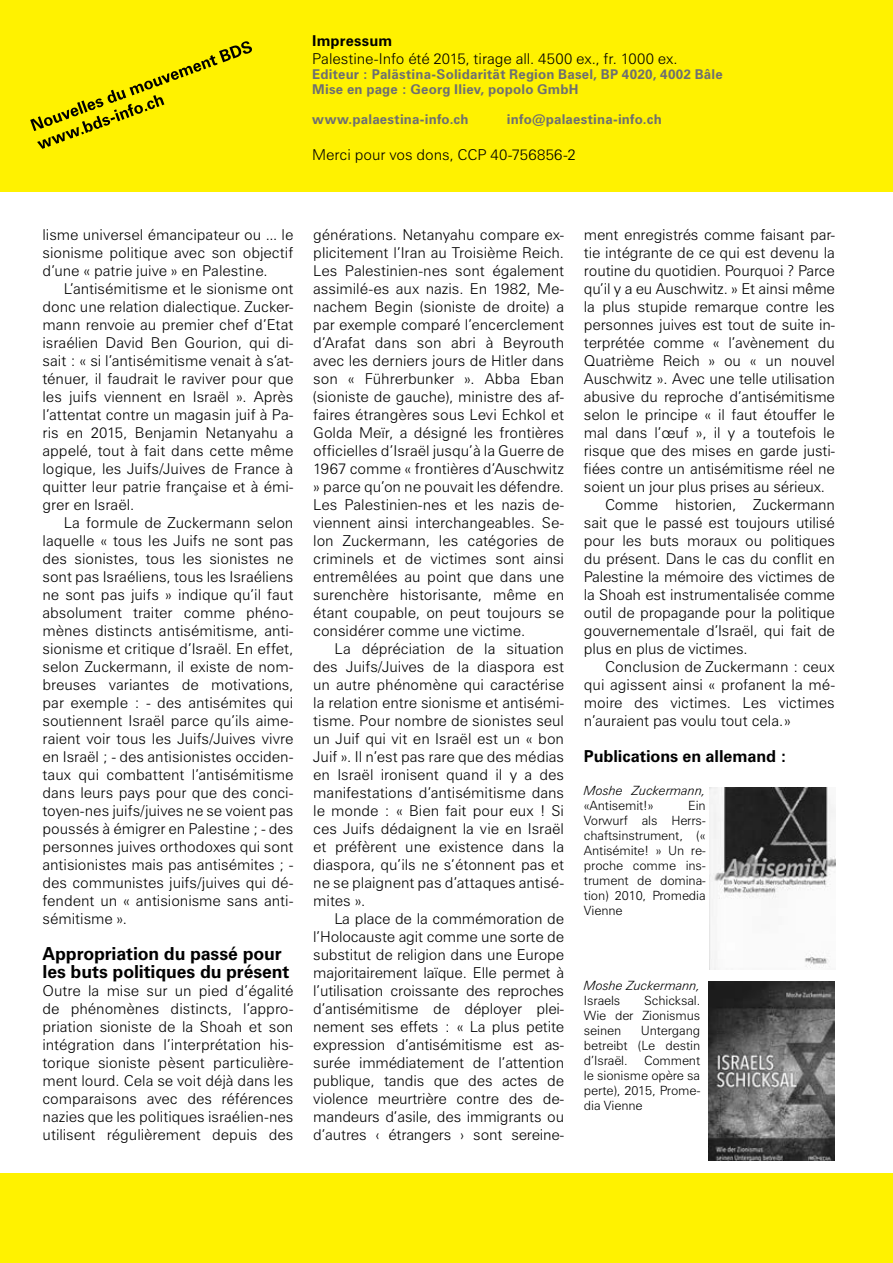
<style>
.page{position:relative;width:893px;height:1263px;background:#fff}
.page>*{position:absolute;margin:0;border:0;box-sizing:border-box;transform-origin:0 0}
.t1{font:700 18px/18px "Zurich BT";letter-spacing:-.01em;color:#000}
.t2{font:700 16.5px "Zurich BT";letter-spacing:-.005em;color:#000}
.t3{font:300 15px/18px "Zurich BT";letter-spacing:-.01em;color:#000;text-align:justify}
.t4{font:700 15px "Zurich BT";letter-spacing:.01em;color:#000}
.t5{font:700 13.5px/15px "Zurich BT";letter-spacing:.015em;color:#6d6e71}
.t6{font:300 12.75px/15px "Zurich BT";letter-spacing:-.01em;color:#000;text-align:justify}
.t7{font:italic 300 12.75px "Zurich BT";letter-spacing:-.01em;color:#000}
</style>
<div class="page">
<img style="left:709px;top:981px;width:125px;height:179px">
<img style="left:709px;top:787px;width:126px;height:183px">
<div style="left:0;top:1174px;width:893px;height:89px;background:#fff200"></div>
<div style="left:0;top:0;width:893px;height:191px;background:#fff200"></div>
<svg style="left:30px;top:41px;width:222px;height:108px"></svg>
<p class="t4" style="left:312px;top:32px;width:81px">Impressum</p>
<p class="t3" style="left:312px;top:50px;width:367px">Palestine-Info été 2015, tirage all. 4500 ex., fr. 1000 ex.</p>
<p class="t5" style="left:312px;top:67px;width:412px">Editeur : Palästina-Solidarität Region Basel, BP 4020, 4002 Bâle<br>Mise en page : Georg Iliev, popolo GmbH</p>
<p class="t5" style="left:312px;top:112px;width:158px">www.palaestina-info.ch</p>
<p class="t5" style="left:507px;top:112px;width:156px">info@palaestina-info.ch</p>
<p class="t3" style="left:312px;top:146px;width:265px">Merci pour vos dons, CCP 40-756856-2</p>
<p class="t3" style="left:43px;top:225px;width:252px">lisme universel émancipateur ou ... le sionisme politique avec son objectif d’une « patrie juive » en Palestine.</p>
<p class="t3" style="left:43px;top:279px;width:252px;text-indent:21px">L’antisémitisme et le sionisme ont donc une relation dialectique. Zucker&shy;mann renvoie au premier chef d’Etat israélien David Ben Gourion, qui di&shy;sait : « si l’antisémitisme venait à s’at&shy;ténuer, il faudrait le raviver pour que les juifs viennent en Israël ». Après l’attentat contre un magasin juif à Pa&shy;ris en 2015, Benjamin Netanyahu a appelé, tout à fait dans cette même logique, les Juifs/Juives de France à quitter leur patrie française et à émi&shy;grer en Israël.</p>
<p class="t3" style="left:43px;top:513px;width:252px;text-indent:21px">La formule de Zuckermann selon laquelle « tous les Juifs ne sont pas des sionistes, tous les sionistes ne sont pas Israéliens, tous les Israéliens ne sont pas juifs » indique qu’il faut absolument traiter comme phéno&shy;mènes distincts antisémitisme, anti&shy;sionisme et critique d’Israël. En effet, selon Zuckermann, il existe de nom&shy;breuses variantes de motivations, par exemple : - des antisémites qui soutiennent Israël parce qu’ils aime&shy;raient voir tous les Juifs/Juives vivre en Israël ; - des antisionistes occiden&shy;taux qui combattent l’antisémitisme dans leurs pays pour que des conci&shy;toyen-nes juifs/juives ne se voient pas poussés à émigrer en Palestine ; - des personnes juives orthodoxes qui sont antisionistes mais pas antisémites ; - des communistes juifs/juives qui dé&shy;fendent un « antisionisme sans anti&shy;sémitisme ».</p>
<p class="t1" style="left:43px;top:944px;width:248px">Appropriation du passé pour les buts politiques du présent</p>
<p class="t3" style="left:43px;top:981px;width:252px">Outre la mise sur un pied d’égalité de phénomènes distincts, l’appro&shy;priation sioniste de la Shoah et son intégration dans l’interprétation his&shy;torique sioniste pèsent particulière&shy;ment lourd. Cela se voit déjà dans les comparaisons avec des références nazies que les politiques israélien-nes utilisent régulièrement depuis des</p>
<p class="t3" style="left:313px;top:225px;width:252px">générations. Netanyahu compare ex&shy;plicitement l’Iran au Troisième Reich.<br>Les Palestinien-nes sont également assimilé-es aux nazis. En 1982, Me&shy;nachem Begin (sioniste de droite) a par exemple comparé l’encerclement d’Arafat dans son abri à Beyrouth avec les derniers jours de Hitler dans son « Führerbunker ». Abba Eban (sioniste de gauche), ministre des af&shy;faires étrangères sous Levi Echkol et Golda Meïr, a désigné les frontières officielles d’Israël jusqu’à la Guerre de 1967 comme « frontières d’Auschwitz » parce qu’on ne pouvait les défendre.<br>Les Palestinien-nes et les nazis de&shy;viennent ainsi interchangeables. Se&shy;lon Zuckermann, les catégories de criminels et de victimes sont ainsi entremêlées au point que dans une surenchère historisante, même en étant coupable, on peut toujours se considérer comme une victime.</p>
<p class="t3" style="left:313px;top:639px;width:252px;text-indent:21px">La dépréciation de la situation des Juifs/Juives de la diaspora est un autre phénomène qui caractérise la relation entre sionisme et antisémi&shy;tisme. Pour nombre de sionistes seul un Juif qui vit en Israël est un « bon Juif ». Il n’est pas rare que des médias en Israël ironisent quand il y a des manifestations d’antisémitisme dans le monde : « Bien fait pour eux ! Si ces Juifs dédaignent la vie en Israël et préfèrent une existence dans la diaspora, qu’ils ne s’étonnent pas et ne se plaignent pas d’attaques antisé&shy;mites ».</p>
<p class="t3" style="left:313px;top:909px;width:252px;text-indent:21px">La place de la commémoration de l’Holocauste agit comme une sorte de substitut de religion dans une Europe majoritairement laïque. Elle permet à l’utilisation croissante des reproches d’antisémitisme de déployer plei&shy;nement ses effets : « La plus petite expression d’antisémitisme est as&shy;surée immédiatement de l’attention publique, tandis que des actes de violence meurtrière contre des de&shy;mandeurs d’asile, des immigrants ou d’autres ‹ étrangers › sont sereine-</p>
<p class="t3" style="left:584px;top:225px;width:252px">ment enregistrés comme faisant par-</p>
<p class="t3" style="left:584px;top:243px;width:252px">tie intégrante de ce qui est devenu la</p>
<p class="t3" style="left:584px;top:261px;width:252px">routine du quotidien. Pourquoi ? Parce</p>
<p class="t3" style="left:584px;top:279px;width:252px">qu’il y a eu Auschwitz. » Et ainsi même</p>
<p class="t3" style="left:584px;top:297px;width:252px">la plus stupide remarque contre les</p>
<p class="t3" style="left:584px;top:315px;width:252px">personnes juives est tout de suite in-</p>
<p class="t3" style="left:584px;top:333px;width:252px">terprétée comme « l’avènement du</p>
<p class="t3" style="left:584px;top:351px;width:252px">Quatrième Reich » ou « un nouvel</p>
<p class="t3" style="left:584px;top:369px;width:252px">Auschwitz ». Avec une telle utilisation</p>
<p class="t3" style="left:584px;top:387px;width:252px">abusive du reproche d’antisémitisme</p>
<p class="t3" style="left:584px;top:405px;width:252px">selon le principe « il faut étouffer le</p>
<p class="t3" style="left:584px;top:423px;width:252px">mal dans l’œuf », il y a toutefois le</p>
<p class="t3" style="left:584px;top:441px;width:252px">risque que des mises en garde justi-</p>
<p class="t3" style="left:584px;top:459px;width:252px">fiées contre un antisémitisme réel ne</p>
<p class="t3" style="left:584px;top:477px;width:243px">soient un jour plus prises au sérieux.</p>
<p class="t3" style="left:605px;top:495px;width:231px">Comme historien, Zuckermann</p>
<p class="t3" style="left:584px;top:513px;width:252px">sait que le passé est toujours utilisé</p>
<p class="t3" style="left:584px;top:531px;width:252px">pour les buts moraux ou politiques</p>
<p class="t3" style="left:584px;top:549px;width:252px">du présent. Dans le cas du conflit en</p>
<p class="t3" style="left:584px;top:567px;width:252px">Palestine la mémoire des victimes de</p>
<p class="t3" style="left:584px;top:585px;width:252px">la Shoah est instrumentalisée comme</p>
<p class="t3" style="left:584px;top:603px;width:252px">outil de propagande pour la politique</p>
<p class="t3" style="left:584px;top:621px;width:252px">gouvernementale d’Israël, qui fait de</p>
<p class="t3" style="left:584px;top:639px;width:165px">plus en plus de victimes.</p>
<p class="t3" style="left:605px;top:657px;width:231px">Conclusion de Zuckermann : ceux</p>
<p class="t3" style="left:584px;top:675px;width:252px">qui agissent ainsi « profanent la mé-</p>
<p class="t3" style="left:584px;top:693px;width:252px">moire des victimes. Les victimes</p>
<p class="t3" style="left:584px;top:711px;width:209px">n’auraient pas voulu tout cela. »</p>
<p class="t2" style="left:584px;top:746px;width:204px">Publications en allemand :</p>
<p class="t7" style="left:584px;top:782px;width:123px">Moshe Zuckermann,</p>
<p class="t6" style="left:584px;top:798px;width:71px">«Antisemit!»</p>
<p class="t6" style="left:584px;top:798px;width:123px;text-indent:104px">Ein Vorwurf als Herrs&shy;chaftsinstrument, (« Antisémite! » Un re&shy;proche comme ins&shy;trument de domina&shy;tion) 2010, Promedia Vienne</p>
<p class="t7" style="left:584px;top:977px;width:118px">Moshe Zuckermann,</p>
<p class="t6" style="left:584px;top:992px;width:38px">Israels</p>
<p class="t6" style="left:584px;top:992px;width:118px;text-indent:60px">Schicksal.<br>Wie der Zionismus seinen</p>
<p class="t6" style="left:584px;top:1022px;width:118px;text-indent:57px">Untergang betreibt (Le destin d’Israël.</p>
<p class="t6" style="left:584px;top:1052px;width:118px;text-indent:60px">Comment le sionisme opère sa perte), 2015, Prome&shy;dia Vienne</p>
</div>
